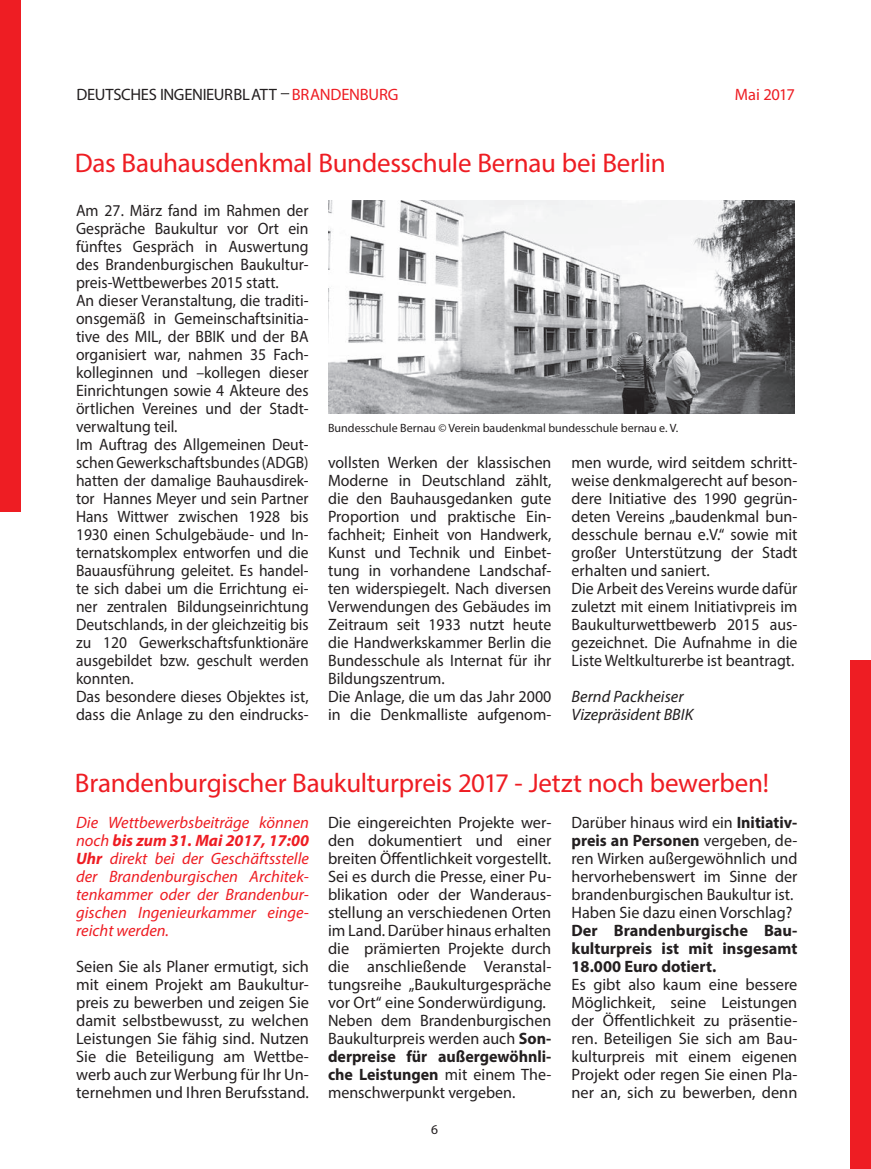
<style>
.page{position:relative;width:871px;height:1169px;background:#fff}
.page>*{position:absolute;margin:0;border:0;box-sizing:border-box;transform-origin:0 0}
.t1{font:27px "Myriad Pro";letter-spacing:-.01em;color:#ee1d23}
.t2{font:16.5px/18px "Myriad Pro";color:#231f20}
.t3{font:16.5px/18px "Myriad Pro";color:#231f20;scale:.95 1}
.t4{font:16.5px/18px "Myriad Pro";color:#231f20;scale:.96 1}
.t5{font:italic 16.5px/18px "Myriad Pro";color:#ee1d23;text-align:justify}
.t6{font:700 16.5px/18px "Myriad Pro";color:#231f20;text-align:justify}
.t7{font:italic 16.5px/18px "Myriad Pro";color:#231f20}
.t8{font:16.5px "Myriad Pro";letter-spacing:-.015em;color:#ee1d23}
.t9{font:13.5px "Myriad Pro";color:#231f20}
.t10{font:12px "Myriad Pro";color:#231f20}
.s1{color:#ee1d23}
.s2{font-weight:700}
</style>
<div class="page">
<div style="left:0;top:0;width:21px;height:511px;background:#ee1d23"></div>
<div style="left:850px;top:660px;width:21px;height:509px;background:#ee1d23"></div>
<img style="left:328px;top:201px;width:467px;height:212px">
<p class="t2" style="left:76px;top:85px;width:323px">DEUTSCHES INGENIEURBLATT <span class="s1">BRANDENBURG</span></p>
<p class="t8" style="left:735px;top:84px;width:61px">Mai 2017</p>
<h1 class="t1" style="left:75px;top:146px;width:592px">Das Bauhausdenkmal Bundesschule Bernau bei Berlin</h1>
<p class="t3" style="left:76px;top:201px;width:246px">Am 27. März fand im Rahmen der<br>Gespräche Baukultur vor Ort ein fünftes Gespräch in Auswertung des Brandenburgischen Baukultur&shy;preis-Wettbewerbes 2015 statt.<br>An dieser Veranstaltung, die traditi&shy;onsgemäß in Gemeinschaftsinitia&shy;tive des MIL, der BBIK und der BA organisiert war, nahmen 35 Fach&shy;kolleginnen und –kollegen dieser<br>Einrichtungen sowie 4 Akteure des örtlichen Vereines und der Stadt&shy;verwaltung teil.<br>Im Auftrag des Allgemeinen Deut&shy;schen Gewerkschaftsbundes (ADGB) hatten der damalige Bauhausdirek&shy;tor Hannes Meyer und sein Partner<br>Hans Wittwer zwischen 1928 bis<br>1930 einen Schulgebäude- und In&shy;ternatskomplex entworfen und die<br>Bauausführung geleitet. Es handel&shy;te sich dabei um die Errichtung ei&shy;ner zentralen Bildungseinrichtung<br>Deutschlands, in der gleichzeitig bis zu 120 Gewerkschaftsfunktionäre ausgebildet bzw. geschult werden konnten.<br>Das besondere dieses Objektes ist, dass die Anlage zu den eindrucks-</p>
<p class="t10" style="left:328px;top:420px;width:352px">Bundesschule Bernau © Verein baudenkmal bundesschule bernau e. V.</p>
<p class="t4" style="left:328px;top:453px;width:234px">vollsten Werken der klassischen<br>Moderne in Deutschland zählt, die den Bauhausgedanken gute<br>Proportion und praktische Ein&shy;fachheit; Einheit von Handwerk,<br>Kunst und Technik und Einbet&shy;tung in vorhandene Landschaf&shy;ten widerspiegelt. Nach diversen<br>Verwendungen des Gebäudes im<br>Zeitraum seit 1933 nutzt heute die Handwerkskammer Berlin die<br>Bundesschule als Internat für ihr<br>Bildungszentrum.<br>Die Anlage, die um das Jahr 2000 in die Denkmalliste aufgenom-</p>
<p class="t2" style="left:572px;top:453px;width:227px">men wurde, wird seitdem schritt&shy;weise denkmalgerecht auf beson&shy;dere Initiative des 1990 gegrün&shy;deten Vereins „baudenkmal bun&shy;desschule bernau e.V.“ sowie mit großer Unterstützung der Stadt erhalten und saniert.<br>Die Arbeit des Vereins wurde dafür zuletzt mit einem Initiativpreis im<br>Baukulturwettbewerb 2015 aus&shy;gezeichnet. Die Aufnahme in die<br>Liste Weltkulturerbe ist beantragt.</p>
<p class="t7" style="left:572px;top:687px;width:123px">Bernd Packheiser<br>Vizepräsident BBIK</p>
<h1 class="t1" style="left:75px;top:766px;width:696px">Brandenburgischer Baukulturpreis 2017 - Jetzt noch bewerben!</h1>
<p class="t5" style="left:76px;top:813px;width:234px">Die Wettbewerbsbeiträge können noch <span class="s2">bis zum 31. Mai 2017, 17:00<br>Uhr</span> direkt bei der Geschäftsstelle der Brandenburgischen Architek&shy;tenkammer oder der Brandenbur&shy;gischen Ingenieurkammer einge&shy;reicht werden.</p>
<p class="t2" style="left:76px;top:957px;width:234px;text-align:justify">Seien Sie als Planer ermutigt, sich mit einem Projekt am Baukultur&shy;preis zu bewerben und zeigen Sie damit selbstbewusst, zu welchen Leistungen Sie fähig sind. Nutzen Sie die Beteiligung am Wettbe&shy;werb auch zur Werbung für Ihr Un&shy;ternehmen und Ihren Berufsstand.</p>
<p class="t2" style="left:328px;top:813px;width:225px">Die eingereichten Projekte wer&shy;den dokumentiert und einer breiten Öffentlichkeit vorgestellt.<br>Sei es durch die Presse, einer Pu&shy;blikation oder der Wanderaus&shy;stellung an verschiedenen Orten im Land. Darüber hinaus erhalten die prämierten Projekte durch die anschließende Veranstal&shy;tungsreihe „Baukulturgespräche vor Ort“ eine Sonderwürdigung.<br>Neben dem Brandenburgischen<br>Baukulturpreis werden auch <span class="s2">Son&shy;derpreise für außergewöhnli&shy;che Leistungen</span> mit einem The&shy;menschwerpunkt vergeben.</p>
<p class="t2" style="left:571px;top:813px;width:227px">Darüber hinaus wird ein <span class="s2">Initiativ&shy;preis an Personen</span> vergeben, de&shy;ren Wirken außergewöhnlich und hervorhebenswert im Sinne der brandenburgischen Baukultur ist.<br>Haben Sie dazu einen Vorschlag?</p>
<p class="t6" style="left:571px;top:921px;width:227px">Der Brandenburgische Bau&shy;kulturpreis ist mit insgesamt 18.000 Euro dotiert.</p>
<p class="t2" style="left:571px;top:975px;width:227px;text-align:justify">Es gibt also kaum eine bessere Möglichkeit, seine Leistungen der Öffentlichkeit zu präsentie&shy;ren. Beteiligen Sie sich am Bau&shy;kulturpreis mit einem eigenen Projekt oder regen Sie einen Pla&shy;ner an, sich zu bewerben, denn</p>
<p class="t9" style="left:431px;top:1121px;width:8px">6</p>
</div>
